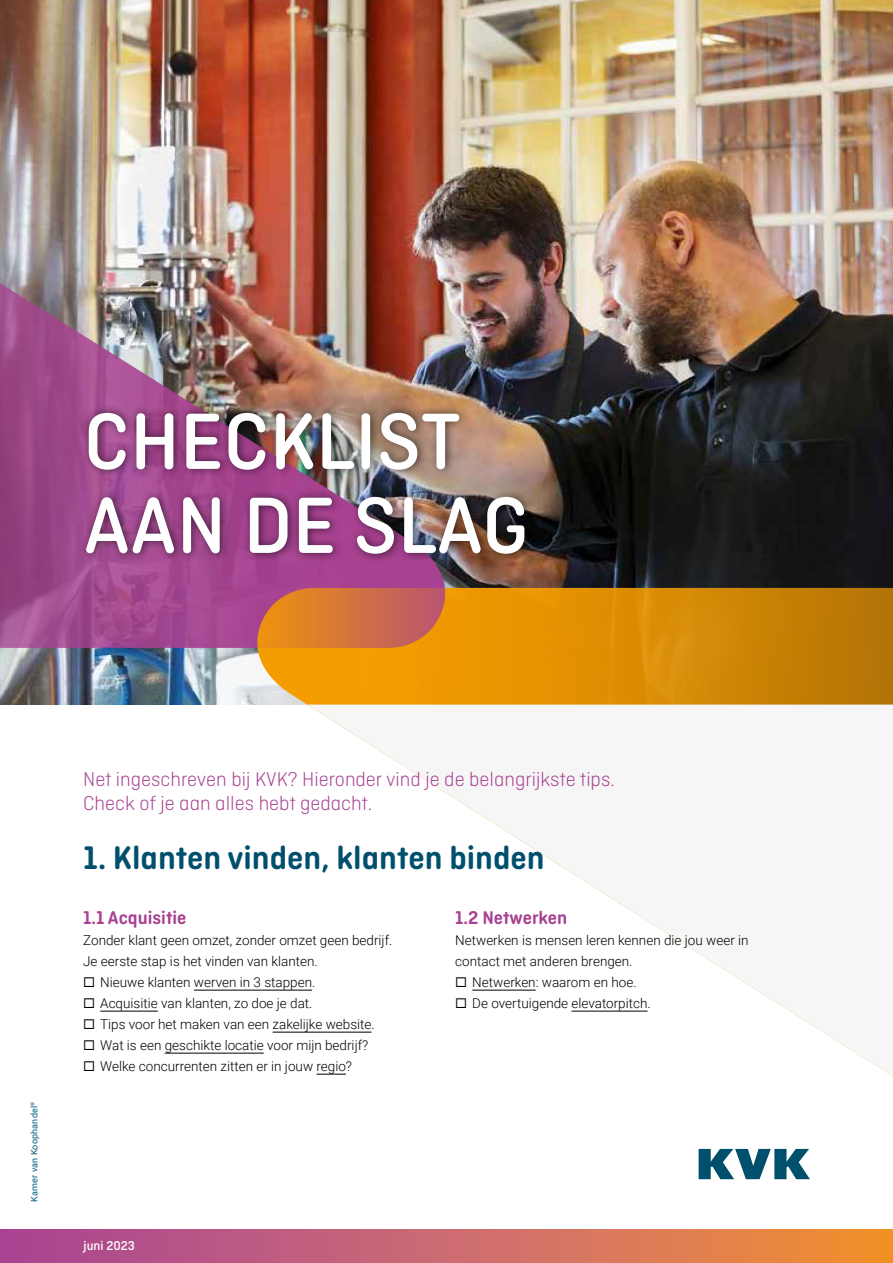
<style>
.page{position:relative;width:893px;height:1263px;background:#fff}
.page>*{position:absolute;margin:0;border:0;box-sizing:border-box;transform-origin:0 0}
.TITEL{font:500 84px/84px "Ciutadella Rounded";color:#fff}
._6_Kop_2{font:600 34.5px "Ciutadella Rounded";color:#00506d}
._0_plat{font:300 21px/24px "Ciutadella Rounded";color:#a84191}
._2_Tussenkop{font:600 19.5px "Ciutadella Rounded";color:#a84191}
._0_plat-2{font:300 13.5px/21px "Roboto";color:#000}
.t1{font:500 13.5px "Ciutadella Rounded";color:#fff}
.t2{font:9px "Roboto";letter-spacing:.02em;color:#005d7a}
</style>
<div class="page">
<svg style="left:0;top:1230px;width:893px;height:33px;background:#cc6a69"></svg>
<svg style="left:699px;top:1149px;width:111px;height:30px"></svg>
<img style="left:0;top:0;width:893px;height:704px">
<svg style="left:246px;top:587px;width:647px;height:466px"></svg>
<img style="left:0;top:275px;width:456px;height:374px">
<svg style="left:257px;top:587px;width:189px;height:62px;background:#d1733f"></svg>
<svg style="left:307px;top:705px;width:586px;height:372px;fill:#f6f6f6"></svg>
<div style="left:79px;top:403px;width:457px;height:160px;background:#000;opacity:.6"></div>
<hr style="left:194px;top:990px;width:118px;height:1px;background:#000">
<hr style="left:100px;top:1011px;width:58px;height:1px;background:#000">
<hr style="left:273px;top:1032px;width:98px;height:1px;background:#000">
<hr style="left:165px;top:1053px;width:99px;height:1px;background:#000">
<hr style="left:316px;top:1074px;width:30px;height:1px;background:#000">
<hr style="left:472px;top:990px;width:64px;height:1px;background:#000">
<hr style="left:571px;top:1011px;width:76px;height:1px;background:#000">
<svg style="left:456px;top:977px;width:10px;height:10px"></svg>
<svg style="left:456px;top:998px;width:10px;height:10px"></svg>
<h1 class="TITEL" style="left:84px;top:400px;width:447px">CHECKLIST<br>AAN DE SLAG</h1>
<p class="t2" style="left:28px;top:1202px;width:102px;rotate:-90deg">Kamer van Koophandel<sup>®</sup></p>
<p class="_0_plat" style="left:83px;top:767px;width:533px">Net ingeschreven bij KVK? Hieronder vind je de belangrijkste tips.<br>Check of je aan alles hebt gedacht.</p>
<h2 class="_6_Kop_2" style="left:83px;top:838px;width:463px">1. Klanten vinden, klanten binden</h2>
<h3 class="_2_Tussenkop" style="left:83px;top:907px;width:105px">1.1 Acquisitie</h3>
<p class="_0_plat-2" style="left:83px;top:929px;width:311px">Zonder klant geen omzet, zonder omzet geen bedrijf.<br>Je eerste stap is het vinden van klanten.</p>
<p class="_0_plat-2" style="left:100px;top:971px;width:217px">Nieuwe klanten werven in 3 stappen.</p>
<p class="_0_plat-2" style="left:100px;top:992px;width:214px">Acquisitie van klanten, zo doe je dat.</p>
<p class="_0_plat-2" style="left:100px;top:1013px;width:276px">Tips voor het maken van een zakelijke website.</p>
<p class="_0_plat-2" style="left:100px;top:1034px;width:270px">Wat is een geschikte locatie voor mijn bedrijf?</p>
<p class="_0_plat-2" style="left:100px;top:1055px;width:253px">Welke concurrenten zitten er in jouw regio?</p>
<h3 class="_2_Tussenkop" style="left:455px;top:907px;width:113px">1.2 Netwerken</h3>
<p class="_0_plat-2" style="left:455px;top:929px;width:295px">Netwerken is mensen leren kennen die jou weer in contact met anderen brengen.</p>
<p class="_0_plat-2" style="left:472px;top:971px;width:166px">Netwerken: waarom en hoe.</p>
<p class="_0_plat-2" style="left:472px;top:992px;width:180px">De overtuigende elevatorpitch.</p>
<p class="t1" style="left:84px;top:1237px;width:53px">juni 2023</p>
</div>
